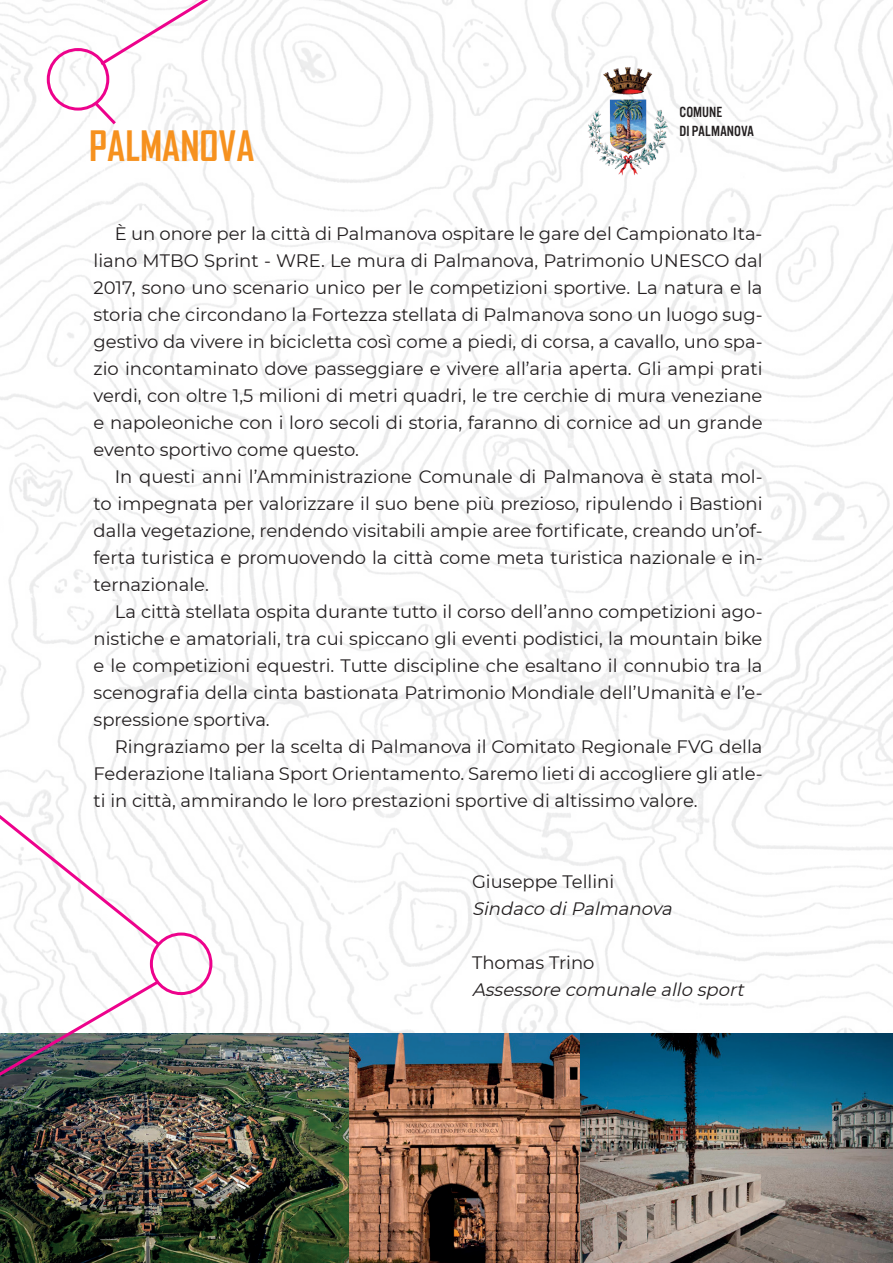
<style>
.page{position:relative;width:893px;height:1263px;background:#fff}
.page>*{position:absolute;margin:0;border:0;box-sizing:border-box;transform-origin:0 0}
.t1{font:700 40.05px "Agency FB";color:#f6911e}
.t2{font:18px/27px "Montserrat";color:#231f20;text-align:justify}
.t3{font:italic 18px "Montserrat";color:#231f20}
.t4{font:15.3px/18.3px "Alternate Got No 3 D";color:#231f20}
</style>
<div class="page">
<img style="left:0;top:0;width:893px;height:1033px">
<img style="left:587px;top:67px;width:80px;height:109px">
<img style="left:0;top:1033px;width:506px;height:230px">
<div style="left:47px;top:48px;width:62px;height:63px;border:3px solid #ed028c;border-radius:50%"></div>
<div style="left:150px;top:932px;width:62px;height:63px;border:3px solid #ed028c;border-radius:50%"></div>
<svg style="left:97px;top:0;width:395px;height:68px"></svg>
<svg style="left:0;top:783px;width:163px;height:165px"></svg>
<img style="left:0;top:978px;width:161px;height:235px">
<svg style="left:91px;top:99px;width:28px;height:29px"></svg>
<img style="left:506px;top:1033px;width:387px;height:230px">
<h1 class="t1" style="left:89px;top:124px;width:167px">PALMANOVA</h1>
<p class="t4" style="left:679px;top:104px;width:76px">COMUNE<br>DI PALMANOVA</p>
<p class="t2" style="left:94px;top:219px;width:671px;text-indent:21px">È un onore per la città di Palmanova ospitare le gare del Campionato Ita&shy;liano MTBO Sprint - WRE. Le mura di Palmanova, Patrimonio UNESCO dal 2017, sono uno scenario unico per le competizioni sportive. La natura e la storia che circondano la Fortezza stellata di Palmanova sono un luogo sug&shy;gestivo da vivere in bicicletta così come a piedi, di corsa, a cavallo, uno spa&shy;zio incontaminato dove passeggiare e vivere all’aria aperta. Gli ampi prati verdi, con oltre 1,5 milioni di metri quadri, le tre cerchie di mura veneziane e napoleoniche con i loro secoli di storia, faranno di cornice ad un grande evento sportivo come questo.</p>
<p class="t2" style="left:94px;top:462px;width:670px;text-indent:21px">In questi anni l’Amministrazione Comunale di Palmanova è stata mol&shy;to impegnata per valorizzare il suo bene più prezioso, ripulendo i Bastioni dalla vegetazione, rendendo visitabili ampie aree fortificate, creando un’of&shy;ferta turistica e promuovendo la città come meta turistica nazionale e in&shy;ternazionale.</p>
<p class="t2" style="left:94px;top:597px;width:670px;text-indent:21px">La città stellata ospita durante tutto il corso dell’anno competizioni ago&shy;nistiche e amatoriali, tra cui spiccano gli eventi podistici, la mountain bike e le competizioni equestri. Tutte discipline che esaltano il connubio tra la scenografia della cinta bastionata Patrimonio Mondiale dell’Umanità e l’e&shy;spressione sportiva.</p>
<p class="t2" style="left:94px;top:732px;width:670px;text-indent:21px">Ringraziamo per la scelta di Palmanova il Comitato Regionale FVG della Federazione Italiana Sport Orientamento. Saremo lieti di accogliere gli atle&shy;ti in città, ammirando le loro prestazioni sportive di altissimo valore.</p>
<p class="t2" style="left:472px;top:867px;width:144px">Giuseppe Tellini</p>
<p class="t3" style="left:472px;top:896px;width:206px">Sindaco diPalmanova</p>
<p class="t2" style="left:472px;top:948px;width:124px">Thomas Trino</p>
<p class="t3" style="left:472px;top:977px;width:278px">Assessore comunale allo sport</p>
</div>
